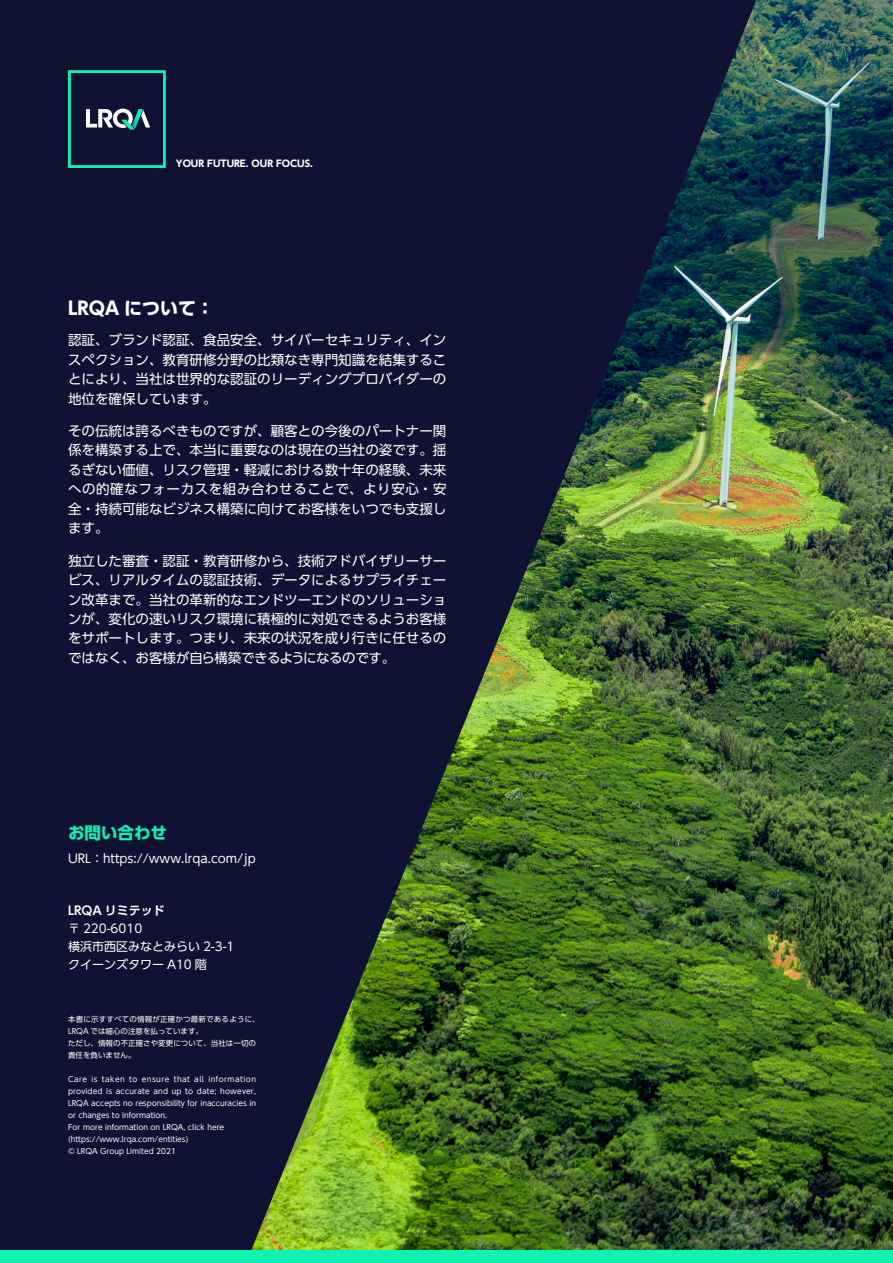
<style>
.page{position:relative;width:893px;height:1263px;background:#fff}
.page>*{position:absolute;margin:0;border:0;box-sizing:border-box;transform-origin:0 0}
.t1{font:700 18px "UD Shin Go Pro";color:#fff}
.t2{font:700 16.5px "UD Shin Go Pro";color:#0ff2b2}
.t3{font:13.5px/19.5px "UD Shin Go Pro";color:#fff;text-align:justify}
.t4{font:12px/18px "UD Shin Go Pro";color:#fff}
.t5{font:700 12px "UD Shin Go Pro De";color:#fff}
.t6{font:700 9.3px "UD Shin Go Pro";color:#fff}
.t7{font:7.5px/12px "UD Shin Go Pro";color:#fff}
</style>
<div class="page">
<img style="left:756px;top:0;width:137px;height:1250px">
<img style="left:0;top:0;width:756px;height:1250px">
<svg style="left:68px;top:70px;width:98px;height:98px;background:#1b3a4d"></svg>
<div style="left:0;top:1250px;width:893px;height:13px;background:#0ff2b2"></div>
<p class="t6" style="left:176px;top:156px;width:139px">YOUR FUTURE. OUR FOCUS.</p>
<h1 class="t1" style="left:68px;top:294px;width:147px">LRQA について：</h1>
<p class="t3" style="left:68px;top:330px;width:380px">認証、ブランド認証、食品安全、サイバーセキュリティ、インスペクション、教育研修分野の比類なき専門知識を結集することにより、当社は世界的な認証のリーディングプロバイダーの地位を確保しています。</p>
<p class="t3" style="left:68px;top:420px;width:380px">その伝統は誇るべきものですが、顧客との今後のパートナー関係を構築する上で、本当に重要なのは現在の当社の姿です。揺るぎない価値、リスク管理・軽減における数十年の経験、未来への的確なフォーカスを組み合わせることで、より安心・安全・持続可能なビジネス構築に向けてお客様をいつでも支援します。</p>
<p class="t3" style="left:68px;top:550px;width:380px">独立した審査・認証・教育研修から、技術アドバイザリーサービス、リアルタイムの認証技術、データによるサプライチェーン改革まで。当社の革新的なエンドツーエンドのソリューションが、変化の速いリスク環境に積極的に対処できるようお客様をサポートします。つまり、未来の状況を成り行きに任せるのではなく、お客様が自ら構築できるようになるのです。</p>
<p class="t2" style="left:68px;top:819px;width:100px">お問い合わせ</p>
<p class="t4" style="left:68px;top:849px;width:189px">URL：https://www.lrqa.com/jp</p>
<p class="t5" style="left:68px;top:901px;width:98px">LRQA リミテッド</p>
<p class="t4" style="left:68px;top:919px;width:168px">〒 220-6010<br>横浜市西区みなとみらい 2-3-1クイーンズタワー A10 階</p>
<p class="t7" style="left:68px;top:1013px;width:193px">本書に示すすべての情報が正確かつ最新であるように、<br>LRQA では細心の注意を払っています。<br>ただし、情報の不正確さや変更について、当社は一切の責任を負いません。</p>
<p class="t7" style="left:68px;top:1073px;width:189px">Care is taken to ensure that all information provided is accurate and up to date; however, LRQA accepts no responsibility for inaccuracies in or changes to information.<br>For more information on LRQA, click here (https://www.lrqa.com/entities)<br>© LRQA Group Limited 2021</p>
</div>
